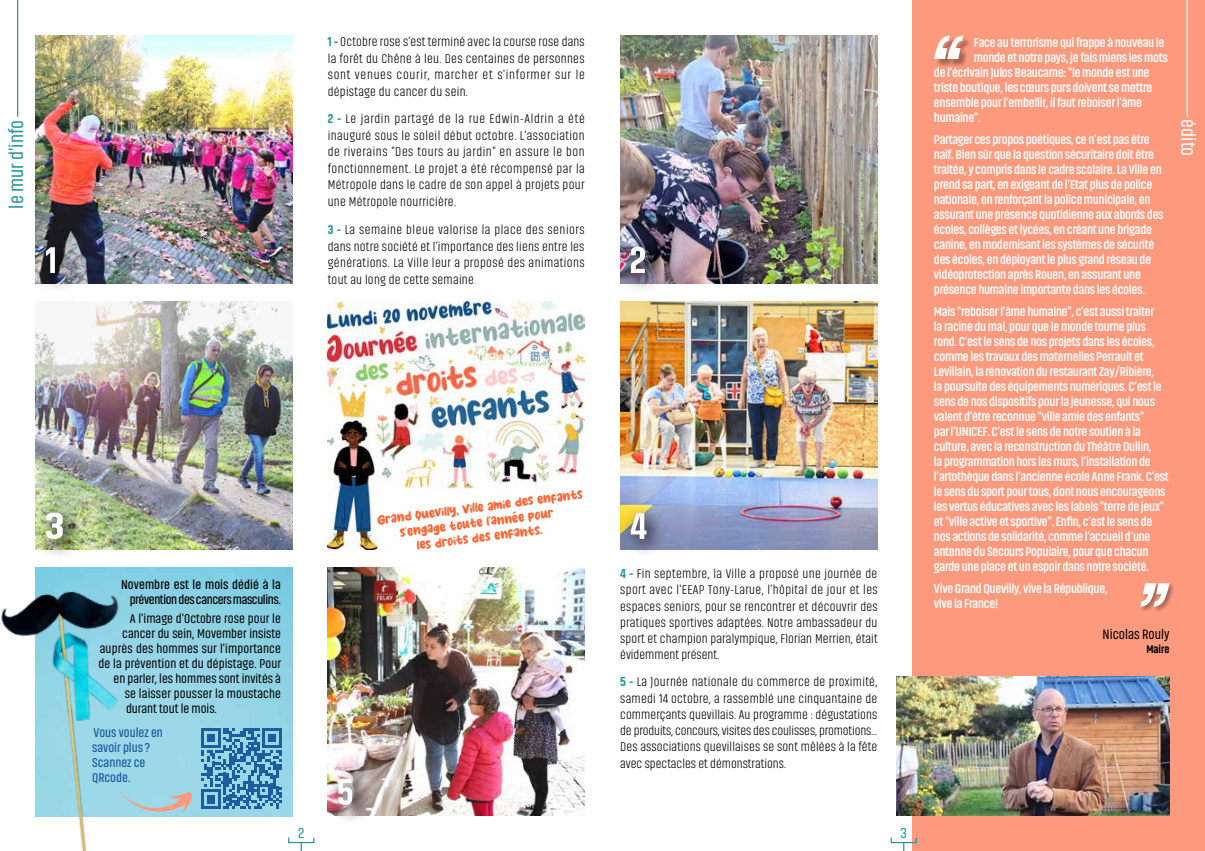
<style>
.page{position:relative;width:1205px;height:851px;background:#fff}
.page>*{position:absolute;margin:0;border:0;box-sizing:border-box;transform-origin:0 0}
.t1{font:20px "Akhand";color:#24959f}
.t2{font:20px "Akhand";color:#fff}
.t3{font:15px "Akhand";color:#24959f}
.t4{font:14px "Akhand";color:#000}
.t5{font:700 13.12px/15px "Akhand";letter-spacing:-.02em;color:#fff}
.t6{font:300 13.12px/16.5px "Akhand";letter-spacing:.02em;color:#000;text-align:justify}
.t7{font:13.12px "Akhand";letter-spacing:.005em;color:#000}
.t8{font:600 13.12px/15px "Akhand";letter-spacing:-.03em;color:#000;text-align:right}
.t9{font:600 13.12px/15px "Akhand";color:#1c5d9f}
.t10{font:12.5px "Milky Coffee";color:#f63}
.t11{font:800 11.25px "Akhand";color:#000}
.s1{font-weight:800;color:#24959f}
.s2{color:#24959f}
</style>
<div class="page">
<img style="left:328px;top:567px;width:257px;height:248px">
<div style="left:912px;top:0;width:293px;height:850px;background:#fd9a7e"></div>
<div style="left:1139px;top:581px;width:36px;height:32px;background:#000;opacity:.35"></div>
<svg style="left:1140px;top:583px;width:29px;height:23px"></svg>
<div style="left:935px;top:37px;width:37px;height:31px;background:#000;opacity:.35"></div>
<svg style="left:934px;top:35px;width:29px;height:24px"></svg>
<img style="left:620px;top:35px;width:257px;height:248px">
<img style="left:621px;top:236px;width:44px;height:53px">
<svg style="left:631px;top:246px;width:14px;height:27px"></svg>
<img style="left:187px;top:567px;width:105px;height:248px">
<img style="left:896px;top:676px;width:273px;height:139px">
<hr style="left:1186px;top:0;width:2px;height:117px;background:#fff">
<img style="left:1px;top:567px;width:186px;height:283px">
<svg style="left:120px;top:791px;width:72px;height:21px;background:#b2c9ce"></svg>
<svg style="left:201px;top:728px;width:81px;height:80px;background:#5493bf"></svg>
<svg style="left:328px;top:768px;width:44px;height:52px;background:#bba7a6"></svg>
<svg style="left:338px;top:778px;width:14px;height:26px"></svg>
<img style="left:35px;top:301px;width:257px;height:248px">
<img style="left:620px;top:301px;width:257px;height:248px">
<img style="left:328px;top:301px;width:257px;height:248px">
<svg style="left:621px;top:503px;width:45px;height:50px;background:#9e9f99"></svg>
<svg style="left:631px;top:513px;width:15px;height:26px"></svg>
<img style="left:36px;top:502px;width:47px;height:53px">
<svg style="left:46px;top:512px;width:17px;height:27px"></svg>
<hr style="left:17px;top:0;width:1px;height:117px;background:#24959f">
<img style="left:35px;top:35px;width:257px;height:248px">
<svg style="left:36px;top:237px;width:39px;height:52px;background:#70737a"></svg>
<svg style="left:46px;top:247px;width:10px;height:26px"></svg>
<div style="left:288px;top:836px;width:26px;height:7px;border:1px solid #24959f"></div>
<div style="left:890px;top:836px;width:27px;height:7px;border:1px solid #24959f"></div>
<svg style="left:512px;top:511px;width:4px;height:3px"></svg>
<h1 class="t1" style="left:6px;top:209px;width:90px;rotate:-90deg">le mur d'info</h1>
<p class="t6" style="left:328px;top:34px;width:259px"><span class="s1">1 -</span> Octobre rose s'est terminé avec la course rose dans la forêt du Chêne à leu. Des centaines de personnes sont venues courir, marcher et s'informer sur le dépistage du cancer du sein.</p>
<p class="t6" style="left:328px;top:110px;width:259px"><span class="s1">2 -</span> Le jardin partagé de la rue Edwin-Aldrin a été inauguré sous le soleil début octobre. L'association de riverains "Des tours au jardin" en assure le bon fonctionnement. Le projet a été récompensé par la Métropole dans le cadre de son appel à projets pour une Métropole nourricière.</p>
<p class="t6" style="left:328px;top:221px;width:258px"><span class="s1">3 -</span> La semaine bleue valorise la place des seniors dans notre société et l’importance des liens entre les générations. La Ville leur a proposé des animations tout au long de cette semaine<span class="s2">.</span></p>
<p class="t8" style="left:121px;top:577px;width:161px">Novembre est le mois dédié à la prévention des cancers masculins.</p>
<p class="t7" style="left:130px;top:611px;width:153px">A l'image d'Octobre rose pour le</p>
<p class="t7" style="left:122px;top:626px;width:160px">cancer du sein, Movember insiste</p>
<p class="t7" style="left:100px;top:641px;width:183px">auprès des hommes sur l'importance</p>
<p class="t7" style="left:98px;top:656px;width:184px">de la prévention et du dépistage. Pour</p>
<p class="t7" style="left:113px;top:671px;width:169px">en parler, les hommes sont invités à</p>
<p class="t7" style="left:125px;top:686px;width:158px">se laisser pousser la moustache</p>
<p class="t7" style="left:126px;top:701px;width:92px">durant tout le mois.</p>
<p class="t9" style="left:92px;top:725px;width:72px">Vous voulez en savoir plus ?<br>Scannez ce<br>QRcode.</p>
<p class="t10" style="left:376px;top:514px;width:209px;rotate:-7deg">Grand Quevilly, Ville amie des enfants</p>
<p class="t10" style="left:399px;top:526px;width:156px;rotate:-7deg">s’engage toute l'annee pour</p>
<p class="t10" style="left:416px;top:539px;width:128px;rotate:-7deg">les droits des enfants.</p>
<p class="t6" style="left:620px;top:565px;width:259px"><span class="s1">4 -</span> Fin septembre, la Ville a proposé une journée de sport avec l'EEAP Tony-Larue, l'hôpital de jour et les espaces seniors, pour se rencontrer et découvrir des pratiques sportives adaptées. Notre ambassadeur du sport et champion paralympique, Florian Merrien, était évidemment présent.</p>
<p class="t6" style="left:620px;top:673px;width:259px"><span class="s1">5 -</span> La Journée nationale du commerce de proximité, samedi 14 octobre, a rassemblé une cinquantaine de commerçants quevillais. Au programme : dégustations de produits, concours, visites des coulisses, promotions...<br>Des associations quevillaises se sont mêlées à la fête avec spectacles et démonstrations.</p>
<p class="t3" style="left:298px;top:825px;width:8px">2</p>
<p class="t3" style="left:900px;top:825px;width:8px">3</p>
<p class="t5" style="left:974px;top:35px;width:192px">Face au terrorisme qui frappe à nouveau le</p>
<p class="t5" style="left:974px;top:50px;width:195px">monde et notre pays, je fais miens les mots</p>
<p class="t5" style="left:934px;top:65px;width:217px">de l’écrivain Julos Beaucarne: "le monde est une</p>
<p class="t5" style="left:934px;top:80px;width:220px">triste boutique, les cœurs purs doivent se mettre</p>
<p class="t5" style="left:934px;top:95px;width:210px">ensemble pour l’embellir, il faut reboiser l’âme</p>
<p class="t5" style="left:934px;top:110px;width:48px">humaine".</p>
<p class="t5" style="left:934px;top:132px;width:231px">Partager ces propos poétiques, ce n’est pas être naïf. Bien sûr que la question sécuritaire doit être traitée, y compris dans le cadre scolaire. La Ville en prend sa part, en exigeant de l’Etat plus de police nationale, en renforçant la police municipale, en assurant une présence quotidienne aux abords des écoles, collèges et lycées, en créant une brigade canine, en modernisant les systèmes de sécurité des écoles, en déployant le plus grand réseau de vidéoprotection après Rouen, en assurant une présence humaine importante dans les écoles.</p>
<p class="t5" style="left:934px;top:304px;width:236px">Mais "reboiser l’âme humaine", c’est aussi traiter<br>la racine du mal, pour que le monde tourne plus rond. C’est le sens de nos projets dans les écoles, comme les travaux des maternelles Perrault et Levillain, la rénovation du restaurant Zay/Ribière,<br>la poursuite des équipements numériques. C’est le sens de nos dispositifs pour la jeunesse, qui nous valent d’être reconnue "ville amie des enfants"<br>par l’UNICEF. C’est le sens de notre soutien à la culture, avec la reconstruction du Théâtre Dullin,<br>la programmation hors les murs, l’installation de l’artothèque dans l’ancienne école Anne Frank. C’est le sens du sport pour tous, dont nous encourageons les vertus éducatives avec les labels "terre de jeux" et "ville active et sportive". Enfin, c’est le sens de nos actions de solidarité, comme l’accueil d’une antenne du Secours Populaire, pour que chacun garde une place et un espoir dans notre société.</p>
<p class="t5" style="left:934px;top:581px;width:175px">Vive Grand Quevilly, vive la République, vive la France!</p>
<p class="t4" style="left:1102px;top:627px;width:68px">Nicolas Rouly</p>
<p class="t11" style="left:1146px;top:643px;width:25px">Maire</p>
<h1 class="t2" style="left:1198px;top:119px;width:38px;rotate:90deg">édito</h1>
</div>
